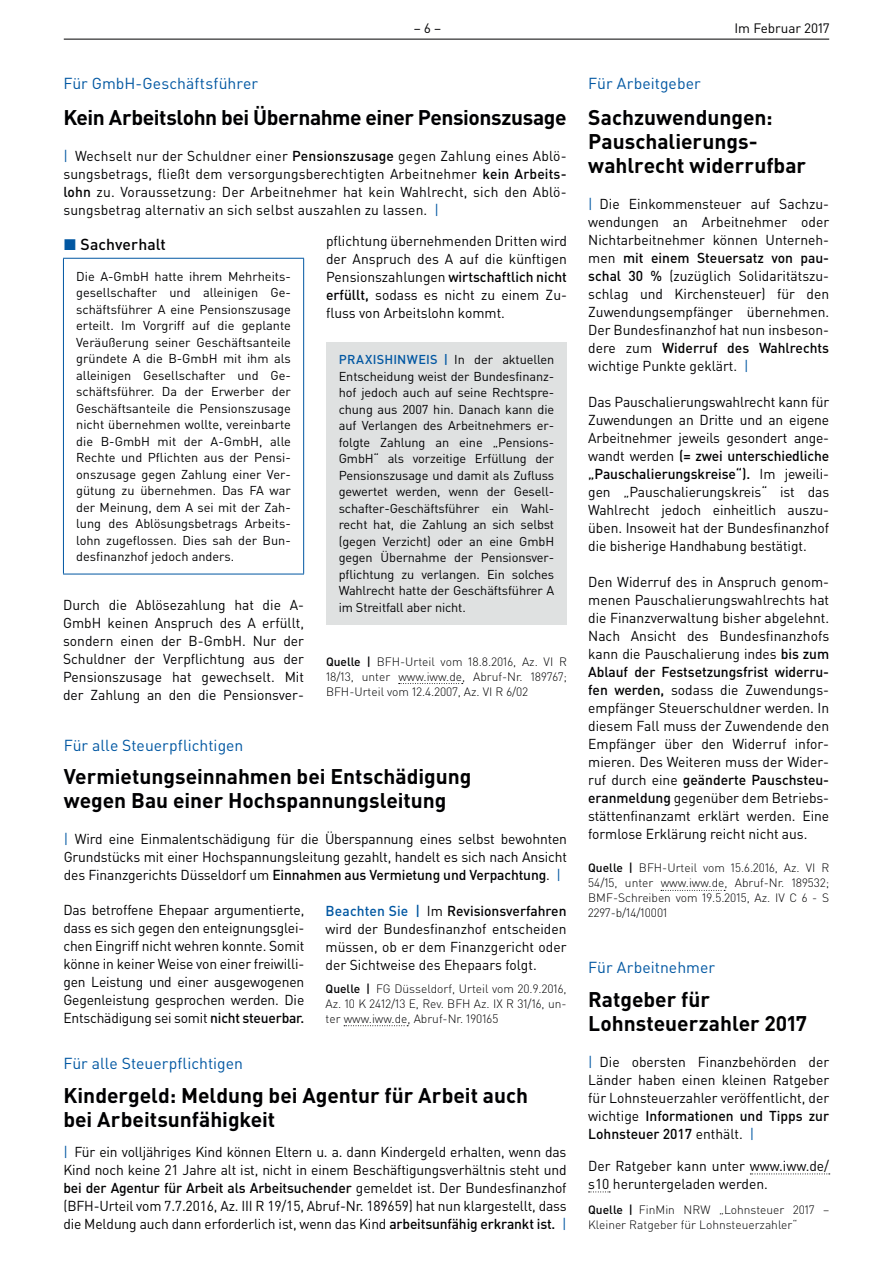
<style>
.page{position:relative;width:893px;height:1263px;background:#fff}
.page>*{position:absolute;margin:0;border:0;box-sizing:border-box;transform-origin:0 0}
.t1{font:700 21px/24px "DIN Pro";letter-spacing:-.005em;color:#000002}
.t2{font:700 21px "DIN Pro";letter-spacing:-.025em;color:#000002}
.t3{font:15.75px "DIN Pro";color:#0157a2}
.t4{font:500 15.75px "DIN Pro";letter-spacing:.005em;color:#000002}
.t5{font:14.25px/18px "DIN Pro";color:#000002;text-align:justify}
.t6{font:13.5px "DIN Pro";color:#000002}
.t7{font:12.75px/16.5px "DIN Pro";letter-spacing:-.01em;color:#000002;text-align:justify}
.t8{font:300 12px/15px "DIN Pro";color:#000002;text-align:justify}
.s1{color:#0157a2}
.s2{font-weight:500}
.s3{font-weight:500;color:#0157a2}
</style>
<div class="page">
<hr style="left:64px;top:39px;width:765px;height:1px;background:#000002">
<hr style="left:63px;top:258px;width:241px;height:1px;background:#0157a2">
<hr style="left:63px;top:259px;width:1px;height:315px;background:#0157a2">
<hr style="left:303px;top:259px;width:1px;height:315px;background:#0157a2">
<hr style="left:63px;top:574px;width:241px;height:1px;background:#0157a2">
<svg style="left:399px;top:683px;width:64px;height:1px"></svg>
<div style="left:326px;top:342px;width:241px;height:282px;background:#dfe1e1"></div>
<svg style="left:344px;top:1025px;width:64px;height:1px"></svg>
<svg style="left:750px;top:1173px;width:80px;height:1px"></svg>
<svg style="left:589px;top:1191px;width:21px;height:1px"></svg>
<svg style="left:661px;top:890px;width:64px;height:1px"></svg>
<p class="t6" style="left:414px;top:19px;width:29px">– 6 –</p>
<p class="t6" style="left:734px;top:19px;width:97px">Im Februar 2017</p>
<p class="t3" style="left:63px;top:73px;width:196px">Für GmbH-Geschäftsführer</p>
<h1 class="t2" style="left:63px;top:103px;width:505px">Kein Arbeitslohn bei Übernahme einer Pensionszusage</h1>
<p class="t5" style="left:63px;top:147px;width:505px"><span class="s1">|</span> Wechselt nur der Schuldner einer <span class="s2">Pensionszusage</span> gegen Zahlung eines Ablö&shy;sungsbetrags, fließt dem versorgungsberechtigten Arbeitnehmer <span class="s2">kein Arbeits&shy;lohn</span> zu. Voraussetzung: Der Arbeitnehmer hat kein Wahlrecht, sich den Ablö&shy;sungsbetrag alternativ an sich selbst auszahlen zu lassen. <span class="s1">|</span></p>
<p class="t4" style="left:63px;top:233px;width:104px"><span class="s1">◼</span> Sachverhalt</p>
<p class="t7" style="left:76px;top:267px;width:216px">Die A-GmbH hatte ihrem Mehrheits&shy;gesellschafter und alleinigen Ge&shy;schäftsführer A eine Pensionszusage erteilt. Im Vorgriff auf die geplante Veräußerung seiner Geschäftsanteile gründete A die B-GmbH mit ihm als alleinigen Gesellschafter und Ge&shy;schäftsführer. Da der Erwerber der Geschäftsanteile die Pensionszusage nicht übernehmen wollte, vereinbarte die B-GmbH mit der A-GmbH, alle Rechte und Pflichten aus der Pensi&shy;onszusage gegen Zahlung einer Ver&shy;gütung zu übernehmen. Das FA war der Meinung, dem A sei mit der Zah&shy;lung des Ablösungsbetrags Arbeits&shy;lohn zugeflossen. Dies sah der Bun&shy;desfinanzhof jedoch anders.</p>
<p class="t5" style="left:63px;top:596px;width:242px">Durch die Ablösezahlung hat die A-GmbH keinen Anspruch des A erfüllt, sondern einen der B-GmbH. Nur der Schuldner der Verpflichtung aus der Pensionszusage hat gewechselt. Mit der Zahlung an den die Pensionsver-</p>
<p class="t5" style="left:326px;top:232px;width:242px">pflichtung übernehmenden Dritten wird der Anspruch des A auf die künftigen Pensionszahlungen <span class="s2">wirtschaftlich nicht erfüllt,</span> sodass es nicht zu einem Zu&shy;fluss von Arbeitslohn kommt.</p>
<p class="t7" style="left:339px;top:351px;width:217px"><span class="s3">PRAXISHINWEIS |</span> In der aktuellen Entscheidung weist der Bundesfinanz&shy;hof jedoch auch auf seine Rechtspre&shy;chung aus 2007 hin. Danach kann die auf Verlangen des Arbeitnehmers er&shy;folgte Zahlung an eine „Pensions-GmbH“ als vorzeitige Erfüllung der Pensionszusage und damit als Zufluss gewertet werden, wenn der Gesell&shy;schafter-Geschäftsführer ein Wahl&shy;recht hat, die Zahlung an sich selbst (gegen Verzicht) oder an eine GmbH gegen Übernahme der Pensionsver&shy;pflichtung zu verlangen. Ein solches Wahlrecht hatte der Geschäftsführer A im Streitfall aber nicht.</p>
<p class="t8" style="left:326px;top:653px;width:242px"><span class="s2">Quelle |</span> BFH-Urteil vom 18.8.2016, Az. VI R 18/13, unter www.iww.de, Abruf-Nr. 189767; BFH-Urteil vom 12.4.2007, Az. VI R 6/02</p>
<p class="t3" style="left:64px;top:734px;width:181px">Für alle Steuerpflichtigen</p>
<h1 class="t1" style="left:64px;top:763px;width:409px">Vermietungseinnahmen bei Entschädigung wegen Bau einer Hochspannungsleitung</h1>
<p class="t5" style="left:64px;top:829px;width:505px"><span class="s1">|</span> Wird eine Einmalentschädigung für die Überspannung eines selbst bewohnten Grundstücks mit einer Hochspannungsleitung gezahlt, handelt es sich nach Ansicht des Finanzgerichts Düsseldorf um <span class="s2">Einnahmen aus Vermietung und Verpachtung</span>. <span class="s1">|</span></p>
<p class="t5" style="left:63px;top:901px;width:242px">Das betroffene Ehepaar argumentierte, dass es sich gegen den enteignungsglei&shy;chen Eingriff nicht wehren konnte. Somit könne in keiner Weise von einer freiwilli&shy;gen Leistung und einer ausgewogenen Gegenleistung gesprochen werden. Die Entschädigung sei somit <span class="s2">nicht steuerbar.</span></p>
<p class="t5" style="left:326px;top:901px;width:242px"><span class="s3">Beachten Sie |</span> Im <span class="s2">Revisionsverfahren </span>wird der Bundesfinanzhof entscheiden müssen, ob er dem Finanzgericht oder der Sichtweise des Ehepaars folgt.</p>
<p class="t8" style="left:326px;top:980px;width:242px"><span class="s2">Quelle |</span> FG Düsseldorf, Urteil vom 20.9.2016, Az. 10 K 2412/13 E, Rev. BFH Az. IX R 31/16, un&shy;ter www.iww.de, Abruf-Nr. 190165</p>
<p class="t3" style="left:63px;top:1052px;width:181px">Für alle Steuerpflichtigen</p>
<h1 class="t1" style="left:63px;top:1083px;width:466px">Kindergeld: Meldung bei Agentur für Arbeit auch bei Arbeitsunfähigkeit</h1>
<p class="t5" style="left:63px;top:1143px;width:505px"><span class="s1">|</span> Für ein volljähriges Kind können Eltern u. a. dann Kindergeld erhalten, wenn das Kind noch keine 21 Jahre alt ist, nicht in einem Beschäftigungsverhältnis steht und <span class="s2">bei der Agentur für Arbeit als Arbeitsuchender</span> gemeldet ist. Der Bundesfinanzhof (BFH-Urteil vom 7.7.2016, Az. III R 19/15, Abruf-Nr. 189659) hat nun klargestellt, dass die Meldung auch dann erforderlich ist, wenn das Kind <span class="s2">arbeitsunfähig erkrankt ist.</span> <span class="s1">|</span></p>
<p class="t3" style="left:588px;top:73px;width:114px">Für Arbeitgeber</p>
<h1 class="t1" style="left:588px;top:105px;width:219px">Sachzuwendungen:<br>Pauschalierungs&shy;wahlrecht widerrufbar</h1>
<p class="t5" style="left:588px;top:195px;width:242px"><span class="s1">|</span> Die Einkommensteuer auf Sachzu&shy;wendungen an Arbeitnehmer oder Nichtarbeitnehmer können Unterneh&shy;men <span class="s2">mit einem Steuersatz von pau&shy;schal 30 %</span> (zuzüglich Solidaritätszu&shy;schlag und Kirchensteuer) für den Zuwendungsempfänger übernehmen.<br>Der Bundesfinanzhof hat nun insbeson&shy;dere zum <span class="s2">Widerruf des Wahlrechts </span>wichtige Punkte geklärt. <span class="s1">|</span></p>
<p class="t5" style="left:588px;top:393px;width:242px">Das Pauschalierungswahlrecht kann für Zuwendungen an Dritte und an eigene Arbeitnehmer jeweils gesondert ange&shy;wandt werden <span class="s2">(= zwei unterschiedliche „Pauschalierungskreise“).</span> Im jeweili&shy;gen „Pauschalierungskreis“ ist das Wahlrecht jedoch einheitlich auszu&shy;üben. Insoweit hat der Bundesfinanzhof die bisherige Handhabung bestätigt.</p>
<p class="t5" style="left:588px;top:573px;width:242px">Den Widerruf des in Anspruch genom&shy;menen Pauschalierungswahlrechts hat die Finanzverwaltung bisher abgelehnt.<br>Nach Ansicht des Bundesfinanzhofs kann die Pauschalierung indes <span class="s2">bis zum Ablauf der Festsetzungsfrist widerru&shy;fen werden,</span> sodass die Zuwendungs&shy;empfänger Steuerschuldner werden. In diesem Fall muss der Zuwendende den Empfänger über den Widerruf infor&shy;mieren. Des Weiteren muss der Wider&shy;ruf durch eine <span class="s2">geänderte Pauschsteu&shy;eranmeldung</span> gegenüber dem Betriebs&shy;stättenfinanzamt erklärt werden. Eine formlose Erklärung reicht nicht aus.</p>
<p class="t8" style="left:588px;top:860px;width:242px"><span class="s2">Quelle |</span> BFH-Urteil vom 15.6.2016, Az. VI R 54/15, unter www.iww.de, Abruf-Nr. 189532; BMF-Schreiben vom 19.5.2015, Az. IV C 6 - S 2297-b/14/10001</p>
<p class="t3" style="left:588px;top:956px;width:128px">Für Arbeitnehmer</p>
<h1 class="t1" style="left:588px;top:987px;width:220px">Ratgeber für<br>Lohnsteuerzahler 2017</h1>
<p class="t5" style="left:588px;top:1053px;width:242px"><span class="s1">|</span> Die obersten Finanzbehörden der Länder haben einen kleinen Ratgeber für Lohnsteuerzahler veröffentlicht, der wichtige <span class="s2">Informationen und Tipps zur Lohnsteuer 2017</span> enthält. <span class="s1">|</span></p>
<p class="t5" style="left:588px;top:1156px;width:242px">Der Ratgeber kann unter www.iww.de/ s10 heruntergeladen werden.</p>
<p class="t8" style="left:588px;top:1202px;width:242px"><span class="s2">Quelle |</span> FinMin NRW „Lohnsteuer 2017 –<br>Kleiner Ratgeber für Lohnsteuerzahler“</p>
</div>
